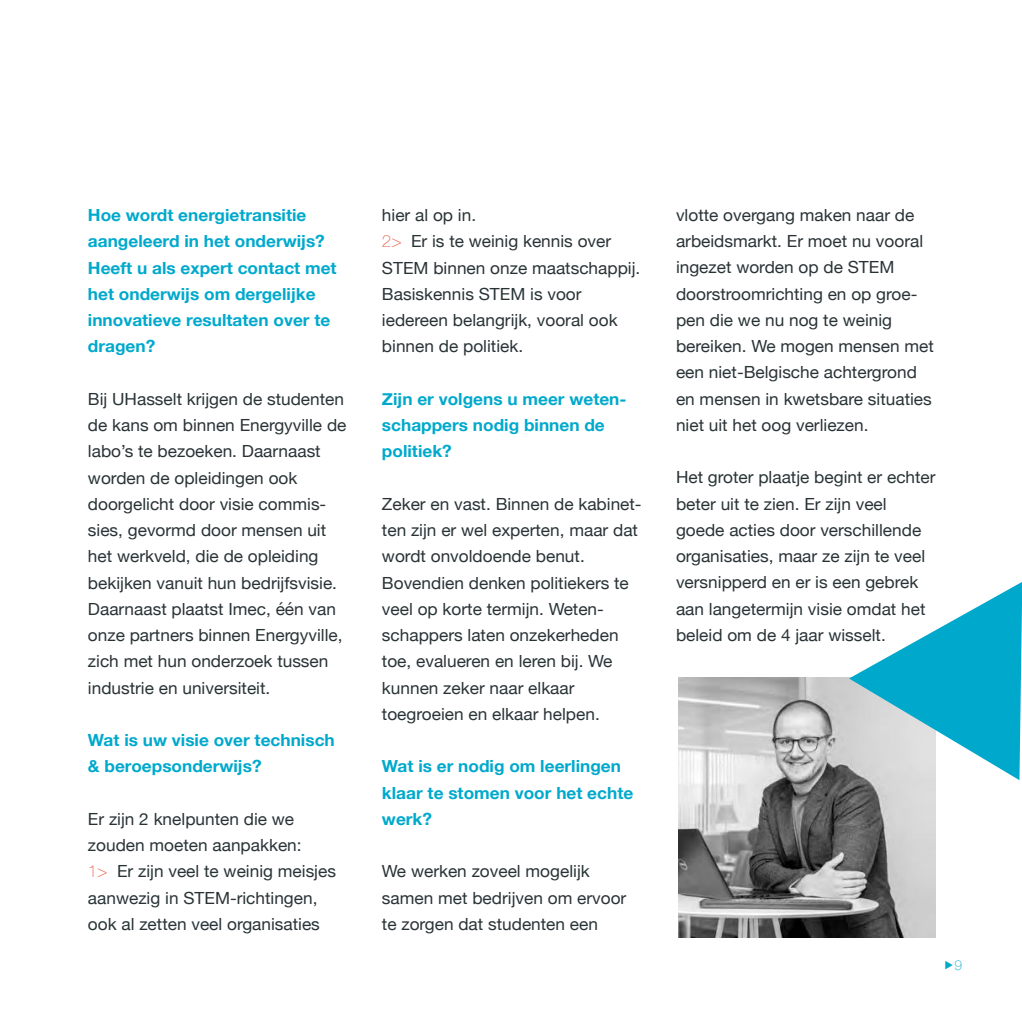
<style>
.page{position:relative;width:1022px;height:1022px;background:#fff}
.page>*{position:absolute;margin:0;border:0;box-sizing:border-box;transform-origin:0 0}
.t1{font:16.8px/26.2px "Helvetica Neue";color:#293336}
.t2{font:700 16.8px/26.2px "Helvetica Neue";color:#00a9cc}
.t3{font:100 13.65px "Helvetica Neue";color:#00a9cc}
.s1{font-weight:100;color:#e96249}
</style>
<div class="page">
<img style="left:678px;top:677px;width:258px;height:260px">
<svg style="left:849px;top:582px;width:173px;height:198px"></svg>
<p class="t2" style="left:88px;top:201px;width:250px">Hoe wordt energietransitie aangeleerd in het onderwijs?<br>Heeft u als expert contact met het onderwijs om dergelijke innovatieve resultaten over te dragen?</p>
<p class="t1" style="left:88px;top:385px;width:260px">Bij UHasselt krijgen de studenten de kans om binnen Energyville de labo’s te bezoeken. Daarnaast worden de opleidingen ook doorgelicht door visie commis&shy;sies, gevormd door mensen uit het werkveld, die de opleiding bekijken vanuit hun bedrijfsvisie.<br>Daarnaast plaatst Imec, één van onze partners binnen Energyville, zich met hun onderzoek tussen industrie en universiteit.</p>
<p class="t2" style="left:88px;top:726px;width:248px">Wat is uw visie over technisch &amp; beroepsonderwijs?</p>
<p class="t1" style="left:88px;top:805px;width:250px">Er zijn 2 knelpunten die we zouden moeten aanpakken:<br><span class="s1">1&gt;</span> Er zijn veel te weinig meisjes aanwezig in STEM-richtingen, ook al zetten veel organisaties</p>
<p class="t1" style="left:382px;top:202px;width:260px">hier al op in.<br><span class="s1">2&gt;</span> Er is te weinig kennis over<br>STEM binnen onze maatschappij.<br>Basiskennis STEM is voor iedereen belangrijk, vooral ook binnen de politiek.</p>
<p class="t2" style="left:382px;top:385px;width:246px">Zijn er volgens u meer weten&shy;schappers nodig binnen de politiek?</p>
<p class="t1" style="left:382px;top:490px;width:261px">Zeker en vast. Binnen de kabinet&shy;ten zijn er wel experten, maar dat wordt onvoldoende benut.<br>Bovendien denken politiekers te veel op korte termijn. Weten&shy;schappers laten onzekerheden toe, evalueren en leren bij. We kunnen zeker naar elkaar toegroeien en elkaar helpen.</p>
<p class="t2" style="left:382px;top:753px;width:253px">Wat is er nodig om leerlingen klaar te stomen voor het echte werk?</p>
<p class="t1" style="left:382px;top:858px;width:246px">We werken zoveel mogelijk samen met bedrijven om ervoor te zorgen dat studenten een</p>
<p class="t1" style="left:676px;top:202px;width:259px">vlotte overgang maken naar de arbeidsmarkt. Er moet nu vooral ingezet worden op de STEM doorstroomrichting en op groe&shy;pen die we nu nog te weinig bereiken. We mogen mensen met een niet-Belgische achtergrond en mensen in kwetsbare situaties niet uit het oog verliezen.</p>
<p class="t1" style="left:676px;top:464px;width:261px">Het groter plaatje begint er echter beter uit te zien. Er zijn veel goede acties door verschillende organisaties, maar ze zijn te veel versnipperd en er is een gebrek aan langetermijn visie omdat het beleid om de 4 jaar wisselt.</p>
<p class="t3" style="left:955px;top:956px;width:9px">9</p>
</div>
